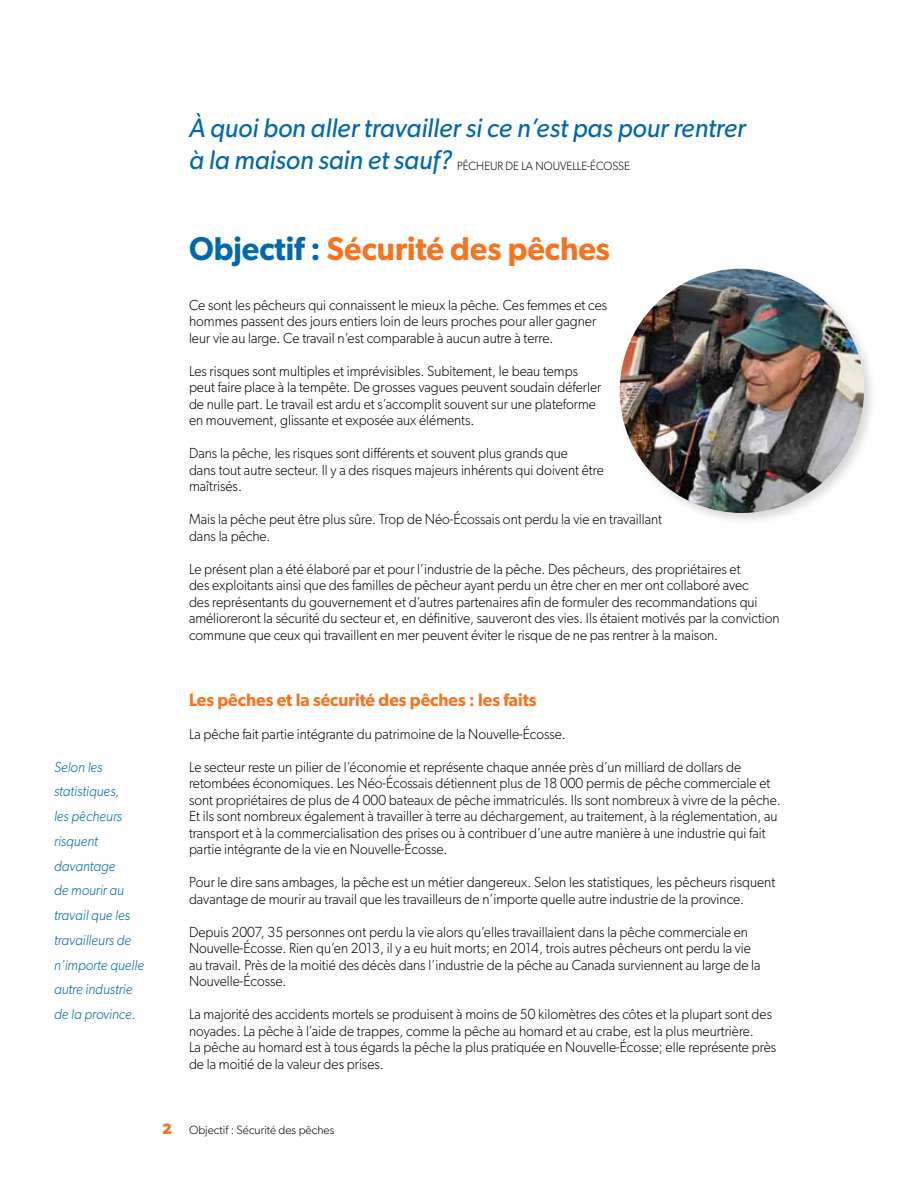
<style>
.page{position:relative;width:918px;height:1188px;background:#fff}
.page>*{position:absolute;margin:0;border:0;box-sizing:border-box;transform-origin:0 0}
.t1{font:600 33px "Gibson";color:#f47421;scale:.95 1}
.t2{font:italic 27px/33px "Gibson";color:#0068ac;scale:.95 1}
.t3{font:600 18px "Gibson";color:#f47421;scale:.95 1}
.t4{font:300 14.7px/16.5px "Gibson";color:#000;scale:.95 1}
.t5{font:italic 300 14.7px/24.8px "Gibson";color:#0068ac;scale:.95 1}
.t6{font:300 12px "Gibson";color:#000}
.t7{font:300 12px "Gibson";color:#000;scale:.95 1}
.s1{color:#0068ac}
.s2{font-weight:700;font-size:15px;color:#f47421}
</style>
<div class="page">
<div style="left:616px;top:265px;width:261px;height:261px;background:#000;opacity:.15"></div>
<img style="left:620px;top:269px;width:244px;height:244px;border-radius:122px">
<h2 class="t2" style="left:189px;top:110px;width:587px">À quoi bon aller travailler si ce n’est pas pour rentrer à la maison sain et sauf?</h2>
<p class="t7" style="left:457px;top:158px;width:21px">Pêcheur</p>
<p class="t7" style="left:506px;top:158px;width:48px">de la Nouvelle</p>
<p class="t7" style="left:587px;top:158px;width:18px">-Écosse</p>
<p class="t5" style="left:54px;top:754px;width:96px">Selon les statistiques,<br>les pêcheurs risquent davantage<br>de mourir au travail que les travailleurs de n’importe quelle autre industrie de la province.</p>
<h1 class="t1" style="left:189px;top:229px;width:445px"><span class="s1">Objectif :</span> Sécurité des pêches</h1>
<p class="t4" style="left:189px;top:296px;width:442px">Ce sont les pêcheurs qui connaissent le mieux la pêche. Ces femmes et ces hommes passent des jours entiers loin de leurs proches pour aller gagner leur vie au large. Ce travail n’est comparable à aucun autre à terre.</p>
<p class="t4" style="left:189px;top:362px;width:436px">Les risques sont multiples et imprévisibles. Subitement, le beau temps peut faire place à la tempête. De grosses vagues peuvent soudain déferler de nulle part. Le travail est ardu et s’accomplit souvent sur une plateforme en mouvement, glissante et exposée aux éléments.</p>
<p class="t4" style="left:189px;top:445px;width:438px">Dans la pêche, les risques sont différents et souvent plus grands que<br>dans tout autre secteur. Il y a des risques majeurs inhérents qui doivent être maîtrisés.</p>
<p class="t4" style="left:189px;top:511px;width:499px">Mais la pêche peut être plus sûre. Trop de Néo-Écossais ont perdu la vie en travaillant dans la pêche.</p>
<p class="t4" style="left:189px;top:560px;width:623px">Le présent plan a été élaboré par et pour l’industrie de la pêche. Des pêcheurs, des propriétaires et<br>des exploitants ainsi que des familles de pêcheur ayant perdu un être cher en mer ont collaboré avec<br>des représentants du gouvernement et d’autres partenaires afin de formuler des recommandations qui amélioreront la sécurité du secteur et, en définitive, sauveront des vies. Ils étaient motivés par la conviction commune que ceux qui travaillent en mer peuvent éviter le risque de ne pas rentrer à la maison.</p>
<p class="t3" style="left:189px;top:689px;width:367px">Les pêches et la sécurité des pêches : les faits</p>
<p class="t4" style="left:189px;top:725px;width:398px">La pêche fait partie intégrante du patrimoine de la Nouvelle-Écosse.</p>
<p class="t4" style="left:189px;top:758px;width:624px">Le secteur reste un pilier de l’économie et représente chaque année près d’un milliard de dollars de retombées économiques. Les Néo-Écossais détiennent plus de 18 000 permis de pêche commerciale et sont propriétaires de plus de 4 000 bateaux de pêche immatriculés. Ils sont nombreux à vivre de la pêche.<br>Et ils sont nombreux également à travailler à terre au déchargement, au traitement, à la réglementation, au transport et à la commercialisation des prises ou à contribuer d’une autre manière à une industrie qui fait partie intégrante de la vie en Nouvelle-Écosse.</p>
<p class="t4" style="left:189px;top:874px;width:619px">Pour le dire sans ambages, la pêche est un métier dangereux. Selon les statistiques, les pêcheurs risquent davantage de mourir au travail que les travailleurs de n’importe quelle autre industrie de la province.</p>
<p class="t4" style="left:189px;top:923px;width:603px">Depuis 2007, 35 personnes ont perdu la vie alors qu’elles travaillaient dans la pêche commerciale en Nouvelle-Écosse. Rien qu’en 2013, il y a eu huit morts; en 2014, trois autres pêcheurs ont perdu la vie au travail. Près de la moitié des décès dans l’industrie de la pêche au Canada surviennent au large de la Nouvelle-Écosse.</p>
<p class="t4" style="left:189px;top:1006px;width:620px">La majorité des accidents mortels se produisent à moins de 50 kilomètres des côtes et la plupart sont des noyades. La pêche à l’aide de trappes, comme la pêche au homard et au crabe, est la plus meurtrière.<br>La pêche au homard est à tous égards la pêche la plus pratiquée en Nouvelle-Écosse; elle représente près de la moitié de la valeur des prises.</p>
<p class="t6" style="left:162px;top:1123px;width:174px"><span class="s2">2</span> Objectif : Sécurité des pêches</p>
</div>
